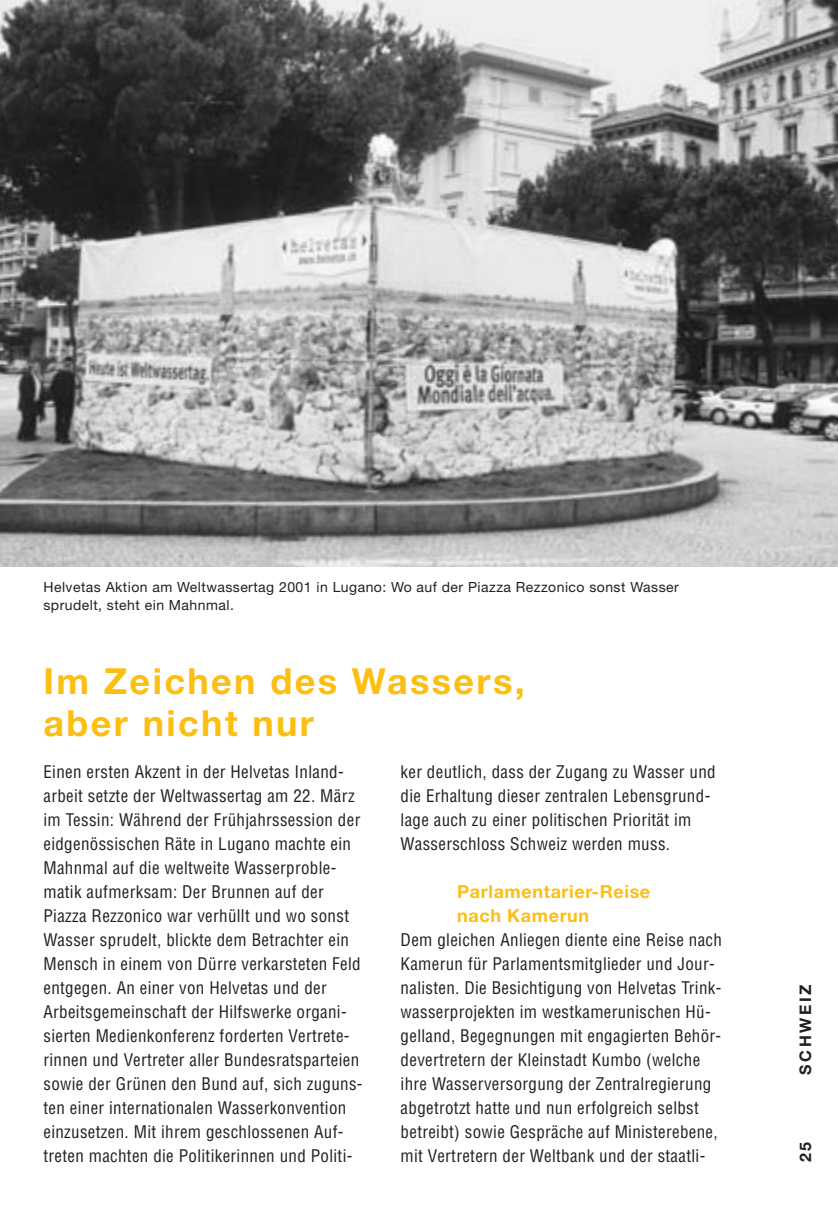
<style>
.page{position:relative;width:838px;height:1218px;background:#fff}
.page>*{position:absolute;margin:0;border:0;box-sizing:border-box;transform-origin:0 0}
.t1{font:700 36px/42px "Helvetica Neue";letter-spacing:.065em;color:#fdbe12}
.t2{font:700 18px/24px "Helvetica Neue";letter-spacing:.035em;color:#fdbe12}
.t3{font:condensed 17px/24px "Helvetica";letter-spacing:.02em;color:#231f20}
.t4{font:700 16px "Helvetica Neue";letter-spacing:.165em;color:#231f20}
.t5{font:14px/18px "Helvetica Neue";letter-spacing:.035em;color:#231f20}
</style>
<div class="page">
<img style="left:0;top:0;width:838px;height:567px">
<p class="t5" style="left:43px;top:580px;width:637px">Helvetas Aktion am Weltwassertag 2001 in Lugano: Wo auf der Piazza Rezzonico sonst Wasser sprudelt, steht ein Mahnmal.</p>
<h1 class="t1" style="left:43px;top:664px;width:483px">Im Zeichen des Wassers, aber nicht nur</h1>
<p class="t3" style="left:43px;top:762px;width:321px">Einen ersten Akzent in der Helvetas Inland&shy;arbeit setzte der Weltwassertag am 22. März im Tessin: Während der Frühjahrssession der eidgenössischen Räte in Lugano machte ein Mahnmal auf die weltweite Wasserproble&shy;matik aufmerksam: Der Brunnen auf der Piazza Rezzonico war verhüllt und wo sonst Wasser sprudelt, blickte dem Betrachter ein Mensch in einem von Dürre verkarsteten Feld entgegen. An einer von Helvetas und der Arbeitsgemeinschaft der Hilfswerke organi&shy;sierten Medienkonferenz forderten Vertrete&shy;rinnen und Vertreter aller Bundesratsparteien sowie der Grünen den Bund auf, sich zuguns&shy;ten einer internationalen Wasserkonvention einzusetzen. Mit ihrem geschlossenen Auf&shy;treten machten die Politikerinnen und Politi-</p>
<p class="t3" style="left:401px;top:762px;width:317px">ker deutlich, dass der Zugang zu Wasser und die Erhaltung dieser zentralen Lebensgrund&shy;lage auch zu einer politischen Priorität im Wasserschloss Schweiz werden muss.</p>
<p class="t2" style="left:457px;top:882px;width:194px">Parlamentarier-Reise nach Kamerun</p>
<p class="t3" style="left:401px;top:930px;width:323px">Dem gleichen Anliegen diente eine Reise nach Kamerun für Parlamentsmitglieder und Jour&shy;nalisten. Die Besichtigung von Helvetas Trink&shy;wasserprojekten im westkamerunischen Hü&shy;gelland, Begegnungen mit engagierten Behör&shy;devertretern der Kleinstadt Kumbo (welche ihre Wasserversorgung der Zentralregierung abgetrotzt hatte und nun erfolgreich selbst betreibt) sowie Gespräche auf Ministerebene, mit Vertretern der Weltbank und der staatli-</p>
<p class="t4" style="left:800px;top:1075px;width:92px;rotate:-90deg">SCHWEIZ</p>
<p class="t4" style="left:800px;top:1162px;width:22px;rotate:-90deg">25</p>
</div>
